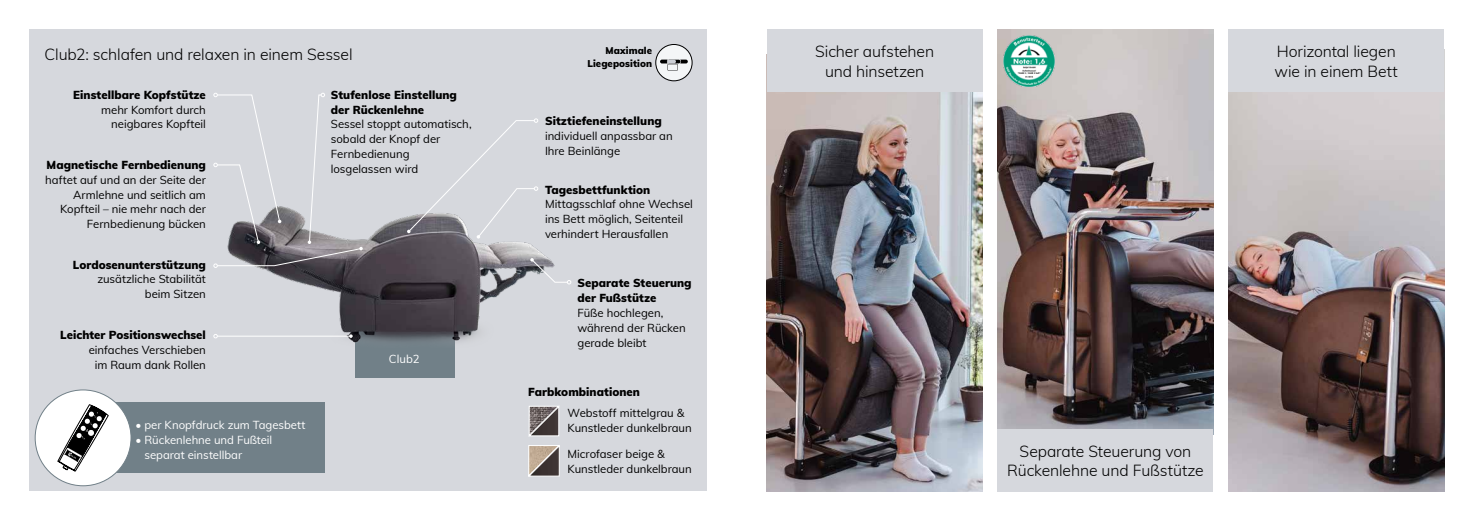
<style>
.page{position:relative;width:1474px;height:521px;background:#fff}
.page>*{position:absolute;margin:0;border:0;box-sizing:border-box;transform-origin:0 0}
.t1{font:300 15.75px/19.2px "Muli";letter-spacing:-.005em;color:#000;text-align:center}
.t2{font:11.38px/14.9px "Muli";color:#000}
.t3{font:900 11.38px/14.9px "Muli";letter-spacing:.005em;color:#000}
.t4{font:11.38px/14.9px "Muli";color:#fff}
.t5{font:900 9.62px/12.2px "Muli";letter-spacing:.005em;color:#000;text-align:right}
</style>
<div class="page">
<div style="left:30px;top:30px;width:677px;height:461px;background:#d6d8dd"></div>
<div style="left:355px;top:326px;width:100px;height:52px;background:#718088"></div>
<img style="left:215px;top:216px;width:357px;height:127px">
<svg style="left:655px;top:44px;width:37px;height:37px"></svg>
<div style="left:655px;top:44px;width:37px;height:37px;border:1px solid #000;border-radius:50%"></div>
<svg style="left:660px;top:60px;width:28px;height:11px"></svg>
<img style="left:766px;top:92px;width:216px;height:399px">
<img style="left:1228px;top:92px;width:216px;height:399px">
<hr style="left:217px;top:336px;width:134px;height:1px;background:#fff">
<svg style="left:213px;top:334px;width:5px;height:4px"></svg>
<svg style="left:349px;top:334px;width:4px;height:4px"></svg>
<svg style="left:407px;top:118px;width:131px;height:121px"></svg>
<svg style="left:530px;top:258px;width:41px;height:26px"></svg>
<svg style="left:213px;top:93px;width:150px;height:175px"></svg>
<div style="left:93px;top:402px;width:232px;height:71px;background:#718088"></div>
<svg style="left:528px;top:445px;width:32px;height:32px"></svg>
<svg style="left:528px;top:406px;width:31px;height:31px"></svg>
<div style="left:766px;top:30px;width:216px;height:62px;background:#d6d8dd"></div>
<img style="left:997px;top:30px;width:216px;height:399px">
<img style="left:1003px;top:36px;width:51px;height:50px">
<div style="left:997px;top:429px;width:216px;height:62px;background:#d6d8dd"></div>
<div style="left:1228px;top:30px;width:216px;height:62px;background:#d6d8dd"></div>
<div style="left:35px;top:390px;width:96px;height:96px;background:#fff;border-radius:50%"></div>
<svg style="left:57px;top:404px;width:52px;height:68px"></svg>
<h1 class="t1" style="left:45px;top:44px;width:309px">Club2: schlafen und relaxen in einem Sessel</h1>
<p class="t3" style="left:73px;top:87px;width:134px">Einstellbare Kopfstütze</p>
<p class="t2" style="left:101px;top:102px;width:106px;text-align:right">mehr Komfort durch neigbares Kopfteil</p>
<p class="t3" style="left:47px;top:157px;width:161px">Magnetische Fernbedienung</p>
<p class="t2" style="left:45px;top:172px;width:162px;text-align:right">haftet auf und an der Seite der<br>Armlehne und seitlich am<br>Kopfteil – nie mehr nach der<br>Fernbedienung bücken</p>
<p class="t3" style="left:73px;top:256px;width:135px">Lordosenunterstützung</p>
<p class="t2" style="left:97px;top:271px;width:110px;text-align:right">zusätzliche Stabilität beim Sitzen</p>
<p class="t3" style="left:60px;top:327px;width:147px">Leichter Positionswechsel</p>
<p class="t2" style="left:89px;top:342px;width:119px;text-align:center">einfaches Verschieben im Raum dank Rollen</p>
<p class="t4" style="left:135px;top:417px;width:172px">• per Knopfdruck zum Tagesbett</p>
<p class="t4" style="left:144px;top:431px;width:129px;text-indent:-9px">• Rückenlehne und Fußteil separat einstellbar</p>
<p class="t3" style="left:331px;top:87px;width:128px">Stufenlose Einstellung der Rückenlehne</p>
<p class="t2" style="left:331px;top:116px;width:142px">Sessel stoppt automatisch, sobald der Knopf der<br>Fernbedienung losgelassen wird</p>
<p class="t4" style="left:389px;top:351px;width:32px">Club2</p>
<p class="t5" style="left:587px;top:44px;width:66px">Maximale<br>Liegeposition</p>
<p class="t3" style="left:545px;top:113px;width:118px">Sitztiefeneinstellung</p>
<p class="t2" style="left:545px;top:128px;width:129px">individuell anpassbar an<br>Ihre Beinlänge</p>
<p class="t3" style="left:545px;top:181px;width:107px">Tagesbettfunktion</p>
<p class="t2" style="left:545px;top:196px;width:149px">Mittagsschlaf ohne Wechsel ins Bett möglich, Seitenteil verhindert Herausfallen</p>
<p class="t3" style="left:577px;top:275px;width:116px">Separate Steuerung der Fußstütze</p>
<p class="t2" style="left:577px;top:305px;width:110px">Füße hochlegen, während der Rücken gerade bleibt</p>
<p class="t3" style="left:528px;top:384px;width:113px">Farbkombinationen</p>
<p class="t2" style="left:567px;top:405px;width:126px">Webstoff mittelgrau &amp;<br>Kunstleder dunkelbraun</p>
<p class="t2" style="left:567px;top:446px;width:126px">Microfaser beige &amp;<br>Kunstleder dunkelbraun</p>
<h1 class="t1" style="left:815px;top:41px;width:120px">Sicher aufstehen und hinsetzen</h1>
<h1 class="t1" style="left:1274px;top:41px;width:125px;text-align:left">Horizontal liegen wie in einem Bett</h1>
<h1 class="t1" style="left:1007px;top:441px;width:198px">Separate Steuerung von<br>Rückenlehne und Fußstütze</h1>
</div>
